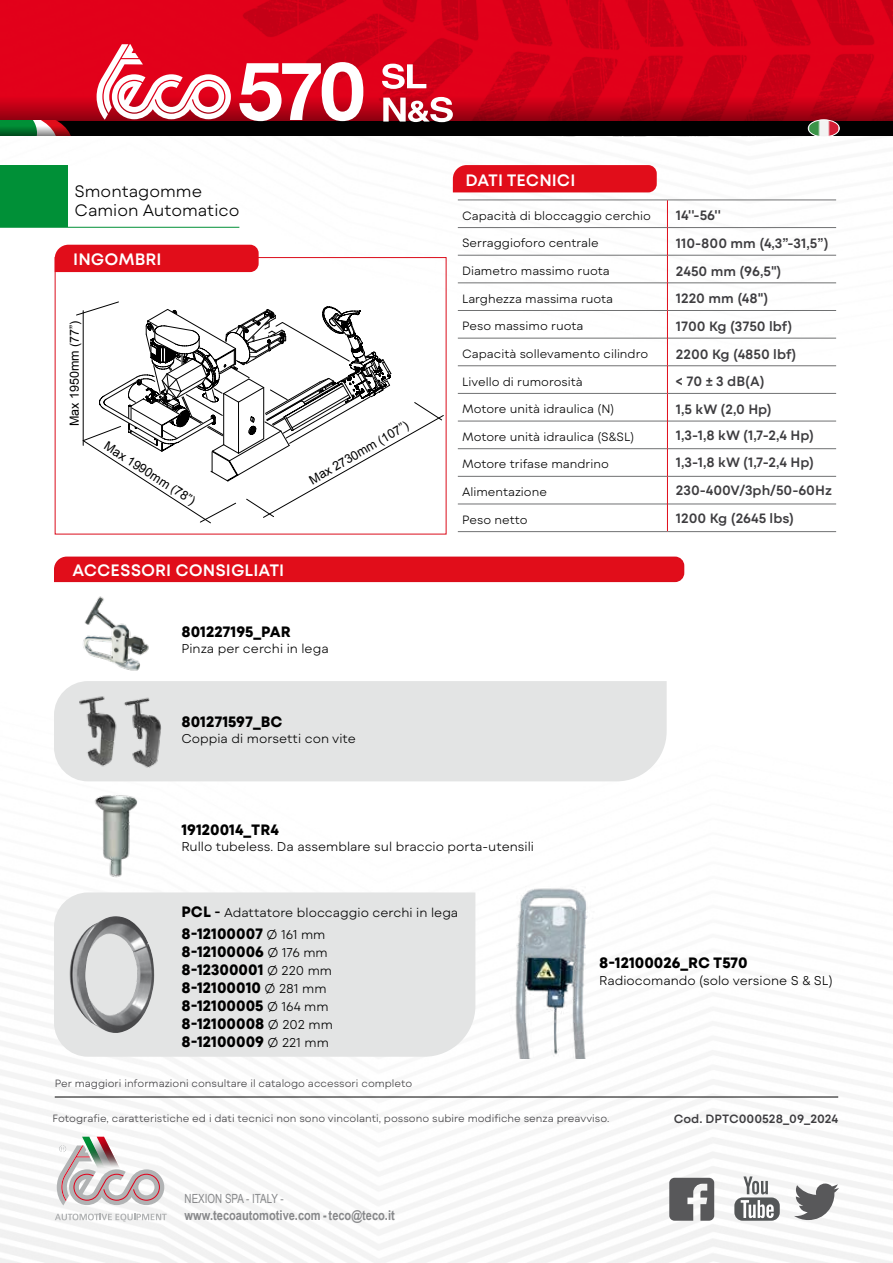
<style>
.page{position:relative;width:893px;height:1263px;background:#fff}
.page>*{position:absolute;margin:0;border:0;box-sizing:border-box;transform-origin:0 0}
.t1{font:600 16.5px "Mont Blanc";color:#fff}
.t2{font:300 16.5px/19.5px "Mont Blanc";color:#000}
.t3{font:700 15px/18px "Mont Blanc";color:#000}
.t4{font:600 13.5px "Mont Blanc";color:#3e3d40}
.t5{font:700 13.5px "Arial Narrow";color:#87888a}
.t6{font:300 12.75px "Mont Blanc";color:#000}
.t7{font:12.6px "Arial Narrow";color:#87888a;scale:.95 1}
.t8{font:12.45px "Arial";color:#000}
.t9{font:300 12px "Mont Blanc";color:#000}
.t10{font:600 12px "Mont Blanc";color:#3e3d40}
.t11{font:300 10.5px "Mont Blanc";color:#3e3d40}
.s1{font-weight:700;font-size:15px}
.s2{font-weight:600;font-size:13.5px}
.s3{font-weight:300;font-size:12.75px}
</style>
<div class="page">
<img style="left:0;top:136px;width:893px;height:1127px">
<div style="left:0;top:0;width:220px;height:44px;background:#e2001a"></div>
<img style="left:220px;top:0;width:673px;height:121px">
<div style="left:0;top:121px;width:893px;height:15px;background:#000"></div>
<svg style="left:0;top:44px;width:231px;height:92px"></svg>
<svg style="left:239px;top:62px;width:124px;height:59px"></svg>
<svg style="left:383px;top:97px;width:70px;height:25px"></svg>
<svg style="left:382px;top:64px;width:44px;height:25px"></svg>
<div style="left:54px;top:681px;width:613px;height:100px;background:#e3e4e4"></div>
<div style="left:54px;top:892px;width:421px;height:165px;background:#e3e4e4"></div>
<hr style="left:55px;top:1096px;width:783px;height:1px;background:#000">
<svg style="left:55px;top:1213px;width:112px;height:8px"></svg>
<svg style="left:57px;top:1137px;width:107px;height:68px"></svg>
<svg style="left:794px;top:1183px;width:45px;height:37px"></svg>
<div style="left:734px;top:1197px;width:46px;height:24px;background:#545758;border-radius:8px"></div>
<svg style="left:743px;top:1176px;width:25px;height:18px"></svg>
<svg style="left:741px;top:1200px;width:33px;height:18px"></svg>
<svg style="left:669px;top:1178px;width:45px;height:43px"></svg>
<div style="left:0;top:165px;width:67px;height:62px;background:#009037"></div>
<svg style="left:76px;top:301px;width:368px;height:223px"></svg>
<img style="left:72px;top:589px;width:83px;height:84px">
<img style="left:87px;top:788px;width:63px;height:95px">
<img style="left:70px;top:916px;width:84px;height:118px">
<img style="left:64px;top:688px;width:110px;height:88px">
<img style="left:500px;top:886px;width:99px;height:173px">
<div style="left:55px;top:245px;width:204px;height:27px;background:#e10d1a"></div>
<div style="left:453px;top:165px;width:204px;height:27px;background:#e10d1a"></div>
<div style="left:808px;top:120px;width:31px;height:17px;background:#c3c3c3;border-radius:50%"></div>
<img style="left:809px;top:120px;width:29px;height:17px">
<div style="left:808px;top:119px;width:32px;height:18px;border:1px solid #fff;border-radius:50%"></div>
<hr style="left:0;top:227px;width:239px;height:1px;background:#009037">
<hr style="left:458px;top:200px;width:209px;height:1px;background:#707172">
<hr style="left:667px;top:200px;width:169px;height:1px;background:#707172">
<hr style="left:458px;top:227px;width:209px;height:1px;background:#707172">
<hr style="left:668px;top:227px;width:168px;height:1px;background:#707172">
<hr style="left:458px;top:255px;width:209px;height:1px;background:#707172">
<hr style="left:668px;top:255px;width:168px;height:1px;background:#707172">
<hr style="left:458px;top:282px;width:209px;height:1px;background:#707172">
<hr style="left:668px;top:282px;width:168px;height:1px;background:#707172">
<hr style="left:458px;top:310px;width:209px;height:1px;background:#707172">
<hr style="left:668px;top:310px;width:168px;height:1px;background:#707172">
<hr style="left:458px;top:338px;width:209px;height:1px;background:#707172">
<hr style="left:668px;top:338px;width:168px;height:1px;background:#707172">
<hr style="left:458px;top:365px;width:209px;height:1px;background:#707172">
<hr style="left:668px;top:365px;width:168px;height:1px;background:#707172">
<hr style="left:458px;top:393px;width:209px;height:1px;background:#707172">
<hr style="left:668px;top:393px;width:168px;height:1px;background:#707172">
<hr style="left:458px;top:421px;width:209px;height:1px;background:#707172">
<hr style="left:668px;top:421px;width:168px;height:1px;background:#707172">
<hr style="left:458px;top:448px;width:209px;height:1px;background:#707172">
<hr style="left:668px;top:448px;width:168px;height:1px;background:#707172">
<hr style="left:458px;top:476px;width:209px;height:1px;background:#707172">
<hr style="left:668px;top:476px;width:168px;height:1px;background:#707172">
<hr style="left:458px;top:504px;width:209px;height:1px;background:#707172">
<hr style="left:668px;top:504px;width:168px;height:1px;background:#707172">
<hr style="left:458px;top:531px;width:209px;height:1px;background:#707172">
<hr style="left:667px;top:531px;width:169px;height:1px;background:#707172">
<svg style="left:667px;top:200px;width:1px;height:331px"></svg>
<svg style="left:53px;top:556px;width:632px;height:27px"></svg>
<h1 class="t2" style="left:74px;top:181px;width:166px">Smontagomme<br>Camion Automatico</h1>
<h1 class="t1" style="left:73px;top:249px;width:90px">INGOMBRI</h1>
<p class="t8" style="left:66px;top:426px;width:107px;rotate:-90deg">Max 1950mm (77”)</p>
<p class="t8" style="left:110px;top:437px;width:107px;rotate:33deg">Max 1990mm (78”)</p>
<h1 class="t1" style="left:72px;top:559px;width:213px">ACCESSORI CONSIGLIATI</h1>
<p class="t8" style="left:306px;top:474px;width:114px;rotate:-30deg">Max 2730mm (107”)</p>
<p class="t3" style="left:181px;top:623px;width:111px">801227195_PAR</p>
<p class="t6" style="left:181px;top:641px;width:149px">Pinza per cerchi in lega</p>
<p class="t3" style="left:181px;top:713px;width:103px">801271597_BC</p>
<p class="t6" style="left:181px;top:731px;width:176px">Coppia di morsetti con vite</p>
<h1 class="t1" style="left:465px;top:169px;width:112px">DATI TECNICI</h1>
<p class="t9" style="left:462px;top:208px;width:190px">Capacità di bloccaggio cerchio</p>
<p class="t4" style="left:676px;top:207px;width:46px">14''-56''</p>
<p class="t9" style="left:462px;top:236px;width:138px">Serraggioforo centrale</p>
<p class="t4" style="left:676px;top:235px;width:154px">110-800 mm (4,3”-31,5”)</p>
<p class="t9" style="left:462px;top:263px;width:149px">Diametro massimo ruota</p>
<p class="t4" style="left:676px;top:262px;width:107px">2450 mm (96,5")</p>
<p class="t9" style="left:462px;top:291px;width:153px">Larghezza massima ruota</p>
<p class="t4" style="left:676px;top:290px;width:94px">1220 mm (48")</p>
<p class="t9" style="left:462px;top:318px;width:123px">Peso massimo ruota</p>
<p class="t4" style="left:676px;top:318px;width:118px">1700 Kg (3750 lbf)</p>
<p class="t9" style="left:462px;top:346px;width:188px">Capacità sollevamento cilindro</p>
<p class="t4" style="left:676px;top:345px;width:122px">2200 Kg (4850 lbf)</p>
<p class="t9" style="left:462px;top:374px;width:122px">Livello di rumorosità</p>
<p class="t4" style="left:676px;top:373px;width:90px">&lt; 70 ± 3 dB(A)</p>
<p class="t9" style="left:462px;top:401px;width:154px">Motore unità idraulica (N)</p>
<p class="t4" style="left:676px;top:401px;width:97px">1,5 kW (2,0 Hp)</p>
<p class="t9" style="left:462px;top:429px;width:174px">Motore unità idraulica (S&amp;SL)</p>
<p class="t4" style="left:676px;top:426px;width:139px">1,3-1,8 kW (1,7-2,4 Hp)</p>
<p class="t9" style="left:462px;top:457px;width:148px">Motore trifase mandrino</p>
<p class="t4" style="left:676px;top:454px;width:139px">1,3-1,8 kW (1,7-2,4 Hp)</p>
<p class="t9" style="left:462px;top:484px;width:86px">Alimentazione</p>
<p class="t4" style="left:676px;top:481px;width:157px">230-400V/3ph/50-60Hz</p>
<p class="t9" style="left:462px;top:512px;width:67px">Peso netto</p>
<p class="t4" style="left:676px;top:509px;width:120px">1200 Kg (2645 lbs)</p>
<p class="t3" style="left:181px;top:821px;width:99px">19120014_TR4</p>
<p class="t6" style="left:181px;top:839px;width:354px">Rullo tubeless. Da assemblare sul braccio porta-utensili</p>
<p class="t6" style="left:181px;top:904px;width:278px"><span class="s1">PCL</span> <span class="s2">-</span> Adattatore bloccaggio cerchi in lega</p>
<p class="t3" style="left:181px;top:925px;width:153px">8-12100007 <span class="s3">Ø 161 mm<br></span>8-12100006 <span class="s3">Ø 176 mm<br></span>8-12300001 <span class="s3">Ø 220 mm<br></span>8-12100010 <span class="s3">Ø 281 mm<br></span>8-12100005 <span class="s3">Ø 164 mm<br></span>8-12100008 <span class="s3">Ø 202 mm<br></span>8-12100009 <span class="s3">Ø 221 mm</span></p>
<p class="t11" style="left:55px;top:1077px;width:359px">Per maggiori informazioni consultare il catalogo accessori completo</p>
<p class="t3" style="left:599px;top:954px;width:150px">8-12100026_RC T570</p>
<p class="t6" style="left:599px;top:972px;width:235px">Radiocomando (solo versione S &amp; SL)</p>
<p class="t11" style="left:52px;top:1112px;width:558px">Fotografie, caratteristiche ed i dati tecnici non sono vincolanti, possono subire modifiche senza preavviso.</p>
<p class="t10" style="left:674px;top:1111px;width:166px">Cod. DPTC000528_09_2024</p>
<p class="t7" style="left:185px;top:1190px;width:106px">NEXION SPA - ITALY -</p>
<p class="t5" style="left:185px;top:1204px;width:212px">www.tecoautomotive.com - teco@teco.it</p>
</div>
